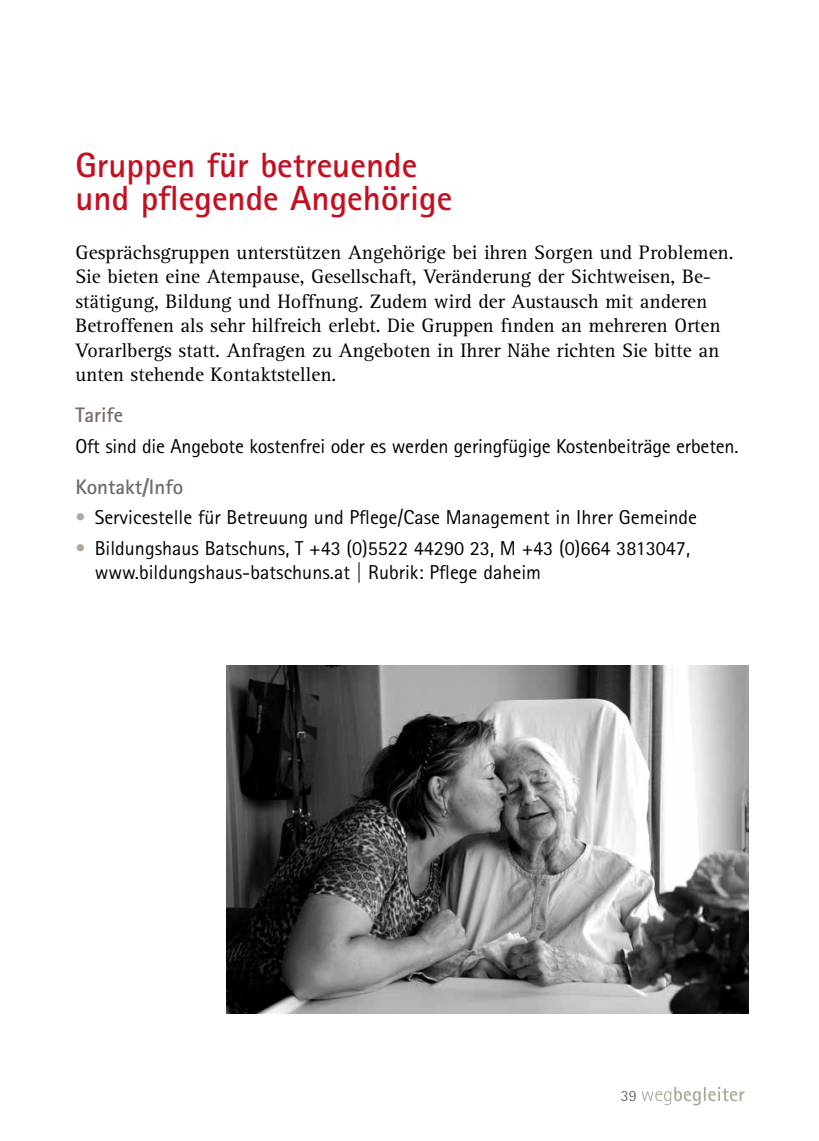
<style>
.page{position:relative;width:819px;height:1141px;background:#fff}
.page>*{position:absolute;margin:0;border:0;box-sizing:border-box;transform-origin:0 0}
.t1{font:700 35px/33.2px "Agfa Rotis Sans Serif";color:#c50e1f}
.t2{font:700 21px "Agfa Rotis Sans Serif";color:#746b67}
.t3{font:20.12px/24.5px "Agfa Rotis Serif";color:#000}
.t4{font:20.12px/24.5px "Agfa Rotis Sans Serif";color:#000}
.t5{font:15.75px "Agfa Rotis Sans Serif";color:#746b67}
.s1{color:#b0a89c}
</style>
<div class="page">
<svg style="left:641px;top:1087px;width:103px;height:18px"></svg>
<img style="left:227px;top:666px;width:521px;height:347px">
<h1 class="t1" style="left:75px;top:147px;width:378px">Gruppen für betreuende und pflegende Angehörige</h1>
<p class="t3" style="left:75px;top:240px;width:659px">Gesprächsgruppen unterstützen Angehörige bei ihren Sorgen und Problemen.<br>Sie bieten eine Atempause, Gesellschaft, Veränderung der Sichtweisen, Be&shy;stätigung, Bildung und Hoffnung. Zudem wird der Austausch mit anderen Betroffenen als sehr hilfreich erlebt. Die Gruppen finden an mehreren Orten Vorarlbergs statt. Anfragen zu Angeboten in Ihrer Nähe richten Sie bitte an unten stehende Kontaktstellen.</p>
<p class="t2" style="left:75px;top:402px;width:49px">Tarife</p>
<p class="t4" style="left:75px;top:434px;width:664px">Oft sind die Angebote kostenfrei oder es werden geringfügige Kostenbeiträge erbeten.</p>
<p class="t2" style="left:75px;top:474px;width:109px">Kontakt/Info</p>
<p class="t4" style="left:75px;top:505px;width:623px"><span class="s1">•</span> Servicestelle für Betreuung und Pflege/Case Management in Ihrer Gemeinde</p>
<p class="t4" style="left:95px;top:536px;width:597px;text-indent:-19px"><span class="s1">•</span> Bildungshaus Batschuns, T +43 (0)5522 44290 23, M +43 (0)664 3813047, www.bildungshaus-batschuns.at | Rubrik: Pflege daheim</p>
<p class="t5" style="left:620px;top:1086px;width:17px">39</p>
</div>
